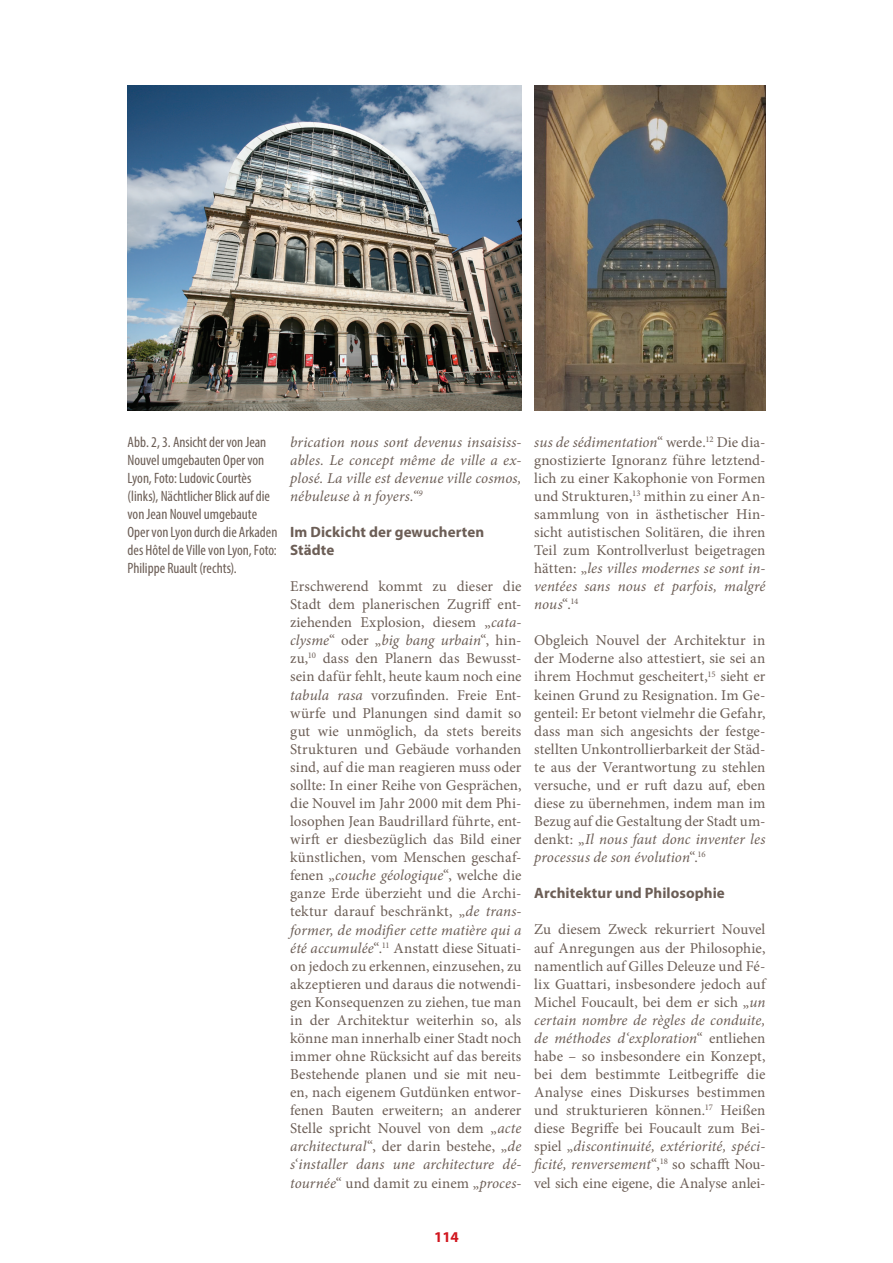
<style>
.page{position:relative;width:893px;height:1263px;background:#fff}
.page>*{position:absolute;margin:0;border:0;box-sizing:border-box;transform-origin:0 0}
.t1{font:15px/18px "Minion Pro";color:#6c5e56;text-align:justify}
.t2{font:condensed 15px/18.1px "Myriad Pro";color:#6c5e56}
.t3{font:italic 15px/18.1px "Minion Pro";letter-spacing:.005em;color:#6c5e56;text-align:justify}
.t4{font:700 15px/18.1px "Myriad Pro";letter-spacing:.005em;color:#6c5e56}
.t5{font:700 15px "Myriad Pro";color:#d1161e}
.s1{font-style:italic}
</style>
<div class="page">
<img style="left:128px;top:85px;width:393px;height:325px">
<img style="left:534px;top:85px;width:231px;height:325px">
<p class="t2" style="left:128px;top:432px;width:151px">Abb. 2, 3. Ansicht der von Jean<br>Nouvel umgebauten Oper von<br>Lyon, Foto: Ludovic Courtès (links), Nächtlicher Blick auf die von Jean Nouvel umgebaute<br>Oper von Lyon durch die Arkaden des Hôtel de Ville von Lyon, Foto:<br>Philippe Ruault (rechts).</p>
<p class="t3" style="left:290px;top:433px;width:233px">brication nous sont devenus insaisiss&shy;ables. Le concept même de ville a ex&shy;plosé. La ville est devenue ville cosmos, nébuleuse à n foyers.“<sup>9</sup></p>
<p class="t4" style="left:290px;top:522px;width:196px">Im Dickicht der gewucherten<br>Städte</p>
<p class="t1" style="left:290px;top:577px;width:233px">Erschwerend kommt zu dieser die Stadt dem planerischen Zugriff ent&shy;ziehenden Explosion, diesem „<span class="s1">cata&shy;clysme</span>“ oder „<span class="s1">big bang urbain</span>“, hin&shy;zu,<sup>10</sup> dass den Planern das Bewusst&shy;sein dafür fehlt, heute kaum noch eine <span class="s1">tabula rasa</span> vorzufinden. Freie Ent&shy;würfe und Planungen sind damit so gut wie unmöglich, da stets bereits Strukturen und Gebäude vorhanden sind, auf die man reagieren muss oder sollte: In einer Reihe von Gesprächen, die Nouvel im Jahr 2000 mit dem Phi&shy;losophen Jean Baudrillard führte, ent&shy;wirft er diesbezüglich das Bild einer künstlichen, vom Menschen geschaf&shy;fenen „<span class="s1">couche géologique</span>“, welche die ganze Erde überzieht und die Archi&shy;tektur darauf beschränkt, „<span class="s1">de trans&shy;former, de modifier cette matière qui a été accumulée</span>“.<sup>11</sup> Anstatt diese Situati&shy;on jedoch zu erkennen, einzusehen, zu akzeptieren und daraus die notwendi&shy;gen Konsequenzen zu ziehen, tue man in der Architektur weiterhin so, als könne man innerhalb einer Stadt noch immer ohne Rücksicht auf das bereits Bestehende planen und sie mit neu&shy;en, nach eigenem Gutdünken entwor&shy;fenen Bauten erweitern; an anderer Stelle spricht Nouvel von dem „<span class="s1">acte architectural</span>“, der darin bestehe, „<span class="s1">de s‘installer dans une architecture dé&shy;tournée</span>“ und damit zu einem „<span class="s1">proces-</span></p>
<p class="t1" style="left:534px;top:433px;width:233px"><span class="s1">sus de sédimentation</span>“ werde.<sup>12</sup> Die dia&shy;gnostizierte Ignoranz führe letztend&shy;lich zu einer Kakophonie von Formen und Strukturen,<sup>13</sup> mithin zu einer An&shy;sammlung von in ästhetischer Hin&shy;sicht autistischen Solitären, die ihren Teil zum Kontrollverlust beigetragen hätten: „<span class="s1">les villes modernes se sont in&shy;ventées sans nous et parfois, malgré nous</span>“.<sup>14</sup></p>
<p class="t1" style="left:534px;top:632px;width:233px">Obgleich Nouvel der Architektur in der Moderne also attestiert, sie sei an ihrem Hochmut gescheitert,<sup>15</sup> sieht er keinen Grund zu Resignation. Im Ge&shy;genteil: Er betont vielmehr die Gefahr, dass man sich angesichts der festge&shy;stellten Unkontrollierbarkeit der Städ&shy;te aus der Verantwortung zu stehlen versuche, und er ruft dazu auf, eben diese zu übernehmen, indem man im Bezug auf die Gestaltung der Stadt um&shy;denkt: „<span class="s1">Il nous faut donc inventer les processus de son évolution</span>“.<sup>16</sup></p>
<p class="t4" style="left:534px;top:884px;width:192px">Architektur und Philosophie</p>
<p class="t1" style="left:534px;top:921px;width:233px">Zu diesem Zweck rekurriert Nouvel auf Anregungen aus der Philosophie, namentlich auf Gilles Deleuze und Fé&shy;lix Guattari, insbesondere jedoch auf Michel Foucault, bei dem er sich „<span class="s1">un certain nombre de règles de conduite, de méthodes d‘exploration</span>“ entliehen habe – so insbesondere ein Konzept, bei dem bestimmte Leitbegriffe die Analyse eines Diskurses bestimmen und strukturieren können.<sup>17</sup> Heißen diese Begriffe bei Foucault zum Bei&shy;spiel „<span class="s1">discontinuité, extériorité, spéci&shy;ficité, renversement</span>“,<sup>18</sup> so schafft Nou&shy;vel sich eine eigene, die Analyse anlei-</p>
<p class="t5" style="left:434px;top:1227px;width:26px">114</p>
</div>
